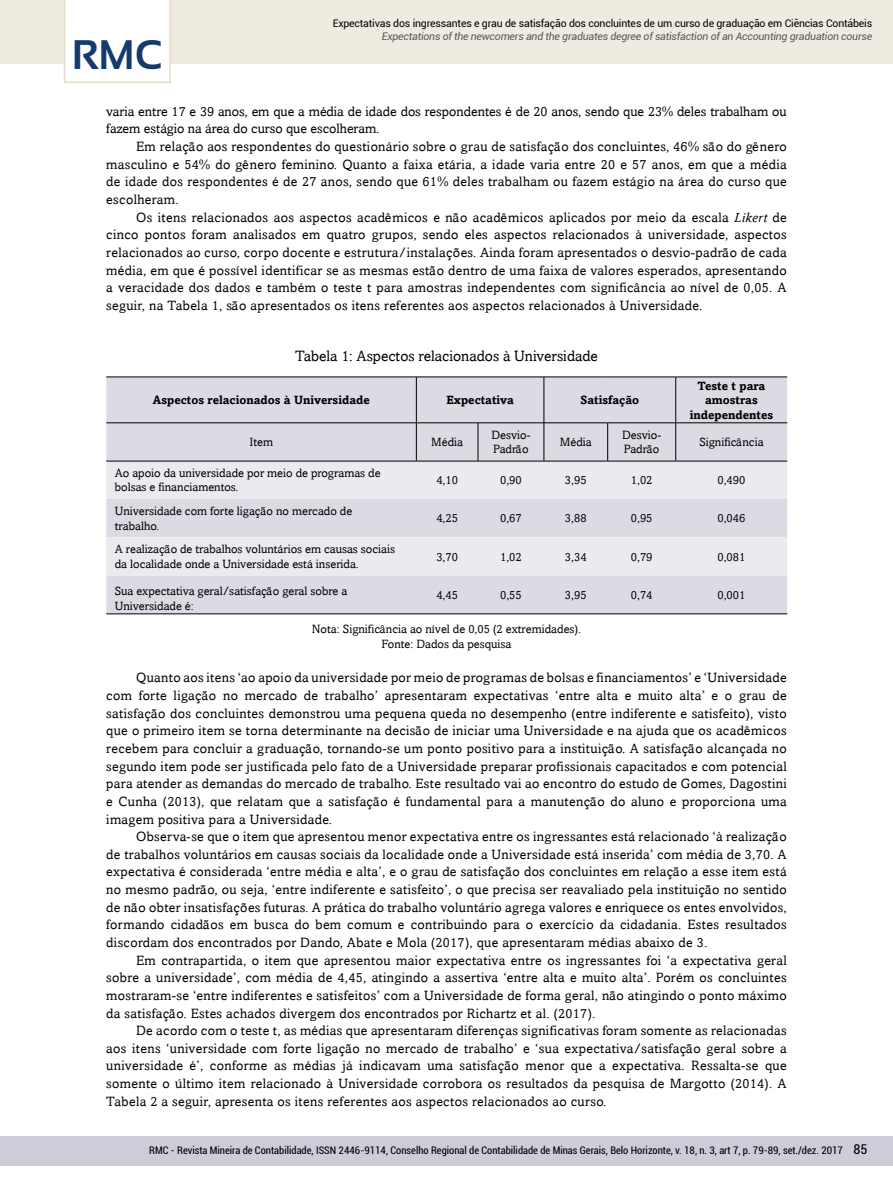
<style>
.page{position:relative;width:893px;height:1191px;background:#fff}
.page>*{position:absolute;margin:0;border:0;box-sizing:border-box;transform-origin:0 0}
.t1{font:700 41.25px "Sansation";color:#143b6b}
.t2{font:15px "Amasis";color:#000}
.t3{font:13.5px/17.7px "Amasis";letter-spacing:.025em;color:#000;text-align:justify}
.t4{font:13.5px/17.7px "Amasis";color:#000}
.t5{font:condensed 13.5px "Roboto";color:#000}
.t6{font:12px/14.4px "Amasis";color:#000}
.t7{font:700 12px/14.4px "Amasis";color:#000;text-align:center}
.t8{font:condensed 10.5px "Roboto";color:#000}
.t9{font:10.5px "Roboto";letter-spacing:-.015em;color:#000}
.t10{font:italic 10.5px "Roboto";letter-spacing:-.02em;color:#58595b}
.s1{font-style:italic}
</style>
<div class="page">
<div style="left:106px;top:378px;width:681px;height:235px;background:#dbdbe4"></div>
<svg style="left:106px;top:462px;width:681px;height:113px;background:#e4e4eb"></svg>
<hr style="left:106px;top:461px;width:310px;height:1px;background:#000">
<hr style="left:416px;top:461px;width:62px;height:1px;background:#000">
<hr style="left:478px;top:461px;width:66px;height:1px;background:#000">
<hr style="left:544px;top:461px;width:64px;height:1px;background:#000">
<hr style="left:608px;top:461px;width:68px;height:1px;background:#000">
<hr style="left:676px;top:461px;width:111px;height:1px;background:#000">
<hr style="left:106px;top:613px;width:310px;height:1px;background:#000">
<hr style="left:416px;top:613px;width:62px;height:1px;background:#000">
<hr style="left:478px;top:613px;width:66px;height:1px;background:#000">
<hr style="left:544px;top:613px;width:64px;height:1px;background:#000">
<hr style="left:608px;top:613px;width:68px;height:1px;background:#000">
<hr style="left:676px;top:613px;width:111px;height:1px;background:#000">
<hr style="left:106px;top:377px;width:310px;height:1px;background:#000">
<hr style="left:416px;top:377px;width:62px;height:1px;background:#000">
<hr style="left:416px;top:377px;width:1px;height:45px;background:#000">
<hr style="left:478px;top:377px;width:66px;height:1px;background:#000">
<hr style="left:544px;top:377px;width:64px;height:1px;background:#000">
<hr style="left:544px;top:377px;width:1px;height:45px;background:#000">
<hr style="left:608px;top:377px;width:68px;height:1px;background:#000">
<hr style="left:676px;top:377px;width:111px;height:1px;background:#000">
<hr style="left:675px;top:377px;width:1px;height:45px;background:#000">
<hr style="left:106px;top:422px;width:310px;height:1px;background:#000">
<hr style="left:416px;top:422px;width:62px;height:1px;background:#000">
<hr style="left:416px;top:423px;width:1px;height:38px;background:#000">
<hr style="left:478px;top:422px;width:66px;height:1px;background:#000">
<hr style="left:478px;top:423px;width:1px;height:38px;background:#000">
<hr style="left:544px;top:422px;width:64px;height:1px;background:#000">
<hr style="left:544px;top:423px;width:1px;height:38px;background:#000">
<hr style="left:608px;top:422px;width:68px;height:1px;background:#000">
<hr style="left:607px;top:423px;width:1px;height:38px;background:#000">
<hr style="left:676px;top:422px;width:111px;height:1px;background:#000">
<hr style="left:675px;top:423px;width:1px;height:38px;background:#000">
<div style="left:0;top:1135px;width:893px;height:30px;background:#cdcdda"></div>
<div style="left:0;top:0;width:893px;height:64px;background:#efebe1"></div>
<div style="left:64px;top:0;width:107px;height:83px;background:#fff"></div>
<h1 class="t1" style="left:72px;top:32px;width:92px">RMC</h1>
<p class="t9" style="left:333px;top:16px;width:541px">Expectativas dos ingressantes e grau de satisfação dos concluintes de um curso de graduação em Ciências Contábeis</p>
<p class="t10" style="left:382px;top:29px;width:492px">Expectations of the newcomers and the graduates degree of satisfaction of an Accounting graduation course</p>
<p class="t4" style="left:106px;top:102px;width:682px">varia entre 17 e 39 anos, em que a média de idade dos respondentes é de 20 anos, sendo que 23% deles trabalham ou fazem estágio na área do curso que escolheram.</p>
<p class="t3" style="left:106px;top:138px;width:682px;text-indent:30px">Em relação aos respondentes do questionário sobre o grau de satisfação dos concluintes, 46% são do gênero masculino e 54% do gênero feminino. Quanto a faixa etária, a idade varia entre 20 e 57 anos, em que a média de idade dos respondentes é de 27 anos, sendo que 61% deles trabalham ou fazem estágio na área do curso que escolheram.</p>
<p class="t3" style="left:106px;top:208px;width:682px;text-indent:30px">Os itens relacionados aos aspectos acadêmicos e não acadêmicos aplicados por meio da escala <span class="s1">Likert</span> de cinco pontos foram analisados em quatro grupos, sendo eles aspectos relacionados à universidade, aspectos relacionados ao curso, corpo docente e estrutura/instalações. Ainda foram apresentados o desvio-padrão de cada média, em que é possível identificar se as mesmas estão dentro de uma faixa de valores esperados, apresentando a veracidade dos dados e também o teste t para amostras independentes com significância ao nível de 0,05. A seguir, na Tabela 1, são apresentados os itens referentes aos aspectos relacionados à Universidade.</p>
<p class="t2" style="left:295px;top:347px;width:304px">Tabela 1: Aspectos relacionados à Universidade</p>
<p class="t7" style="left:153px;top:392px;width:218px">Aspectos relacionados à Universidade</p>
<p class="t7" style="left:446px;top:392px;width:69px">Expectativa</p>
<p class="t7" style="left:580px;top:392px;width:60px">Satisfação</p>
<p class="t7" style="left:690px;top:378px;width:85px">Teste t para amostras independentes</p>
<p class="t6" style="left:249px;top:435px;width:25px">Item</p>
<p class="t6" style="left:431px;top:435px;width:33px">Média</p>
<p class="t6" style="left:491px;top:427px;width:41px">Desvio-<br>Padrão</p>
<p class="t6" style="left:560px;top:435px;width:33px">Média</p>
<p class="t6" style="left:622px;top:427px;width:41px">Desvio-<br>Padrão</p>
<p class="t6" style="left:699px;top:435px;width:66px">Significância</p>
<p class="t6" style="left:115px;top:465px;width:267px">Ao apoio da universidade por meio de programas de bolsas e financiamentos.</p>
<p class="t6" style="left:436px;top:473px;width:23px">4,10</p>
<p class="t6" style="left:500px;top:473px;width:23px">0,90</p>
<p class="t6" style="left:565px;top:473px;width:23px">3,95</p>
<p class="t6" style="left:631px;top:473px;width:23px">1,02</p>
<p class="t6" style="left:717px;top:473px;width:29px">0,490</p>
<p class="t6" style="left:115px;top:504px;width:239px">Universidade com forte ligação no mercado de trabalho.</p>
<p class="t6" style="left:436px;top:511px;width:23px">4,25</p>
<p class="t6" style="left:500px;top:511px;width:23px">0,67</p>
<p class="t6" style="left:565px;top:511px;width:23px">3,88</p>
<p class="t6" style="left:631px;top:511px;width:23px">0,95</p>
<p class="t6" style="left:717px;top:511px;width:29px">0,046</p>
<p class="t6" style="left:115px;top:542px;width:282px">A realização de trabalhos voluntários em causas sociais da localidade onde a Universidade está inserida.</p>
<p class="t6" style="left:436px;top:549px;width:23px">3,70</p>
<p class="t6" style="left:500px;top:549px;width:23px">1,02</p>
<p class="t6" style="left:565px;top:549px;width:23px">3,34</p>
<p class="t6" style="left:631px;top:549px;width:23px">0,79</p>
<p class="t6" style="left:717px;top:549px;width:29px">0,081</p>
<p class="t6" style="left:115px;top:584px;width:234px">Sua expectativa geral/satisfação geral sobre a<br>Universidade é:</p>
<p class="t6" style="left:436px;top:587px;width:23px">4,45</p>
<p class="t6" style="left:500px;top:587px;width:23px">0,55</p>
<p class="t6" style="left:565px;top:587px;width:23px">3,95</p>
<p class="t6" style="left:631px;top:587px;width:23px">0,74</p>
<p class="t6" style="left:717px;top:587px;width:29px">0,001</p>
<p class="t6" style="left:312px;top:621px;width:271px;line-height:15.6px;text-align:center">Nota: Significância ao nível de 0,05 (2 extremidades).<br>Fonte: Dados da pesquisa</p>
<p class="t3" style="left:106px;top:669px;width:682px;text-indent:30px">Quanto aos itens ‘ao apoio da universidade por meio de programas de bolsas e financiamentos’ e ‘Universidade com forte ligação no mercado de trabalho’ apresentaram expectativas ‘entre alta e muito alta’ e o grau de satisfação dos concluintes demonstrou uma pequena queda no desempenho (entre indiferente e satisfeito), visto que o primeiro item se torna determinante na decisão de iniciar uma Universidade e na ajuda que os acadêmicos recebem para concluir a graduação, tornando-se um ponto positivo para a instituição. A satisfação alcançada no segundo item pode ser justificada pelo fato de a Universidade preparar profissionais capacitados e com potencial para atender as demandas do mercado de trabalho. Este resultado vai ao encontro do estudo de Gomes, Dagostini e Cunha (2013), que relatam que a satisfação é fundamental para a manutenção do aluno e proporciona uma imagem positiva para a Universidade.</p>
<p class="t3" style="left:106px;top:827px;width:682px;text-indent:30px">Observa-se que o item que apresentou menor expectativa entre os ingressantes está relacionado ‘à realização de trabalhos voluntários em causas sociais da localidade onde a Universidade está inserida’ com média de 3,70. A expectativa é considerada ‘entre média e alta’, e o grau de satisfação dos concluintes em relação a esse item está no mesmo padrão, ou seja, ‘entre indiferente e satisfeito’, o que precisa ser reavaliado pela instituição no sentido de não obter insatisfações futuras. A prática do trabalho voluntário agrega valores e enriquece os entes envolvidos, formando cidadãos em busca do bem comum e contribuindo para o exercício da cidadania. Estes resultados discordam dos encontrados por Dando, Abate e Mola (2017), que apresentaram médias abaixo de 3.</p>
<p class="t3" style="left:106px;top:951px;width:682px;text-indent:30px">Em contrapartida, o item que apresentou maior expectativa entre os ingressantes foi ‘a expectativa geral sobre a universidade’, com média de 4,45, atingindo a assertiva ‘entre alta e muito alta’. Porém os concluintes mostraram-se ‘entre indiferentes e satisfeitos’ com a Universidade de forma geral, não atingindo o ponto máximo da satisfação. Estes achados divergem dos encontrados por Richartz et al. (2017).</p>
<p class="t3" style="left:106px;top:1021px;width:682px;text-indent:30px">De acordo com o teste t, as médias que apresentaram diferenças significativas foram somente as relacionadas aos itens ‘universidade com forte ligação no mercado de trabalho’ e ‘sua expectativa/satisfação geral sobre a universidade é’, conforme as médias já indicavam uma satisfação menor que a expectativa. Ressalta-se que somente o último item relacionado à Universidade corrobora os resultados da pesquisa de Margotto (2014). A Tabela 2 a seguir, apresenta os itens referentes aos aspectos relacionados ao curso.</p>
<p class="t8" style="left:149px;top:1143px;width:695px">RMC - Revista Mineira de Contabilidade, ISSN 2446-9114, Conselho Regional de Contabilidade de Minas Gerais, Belo Horizonte, v. 18, n. 3, art 7, p. 79-89, set./dez. 2017</p>
<p class="t5" style="left:853px;top:1140px;width:15px">85</p>
</div>
